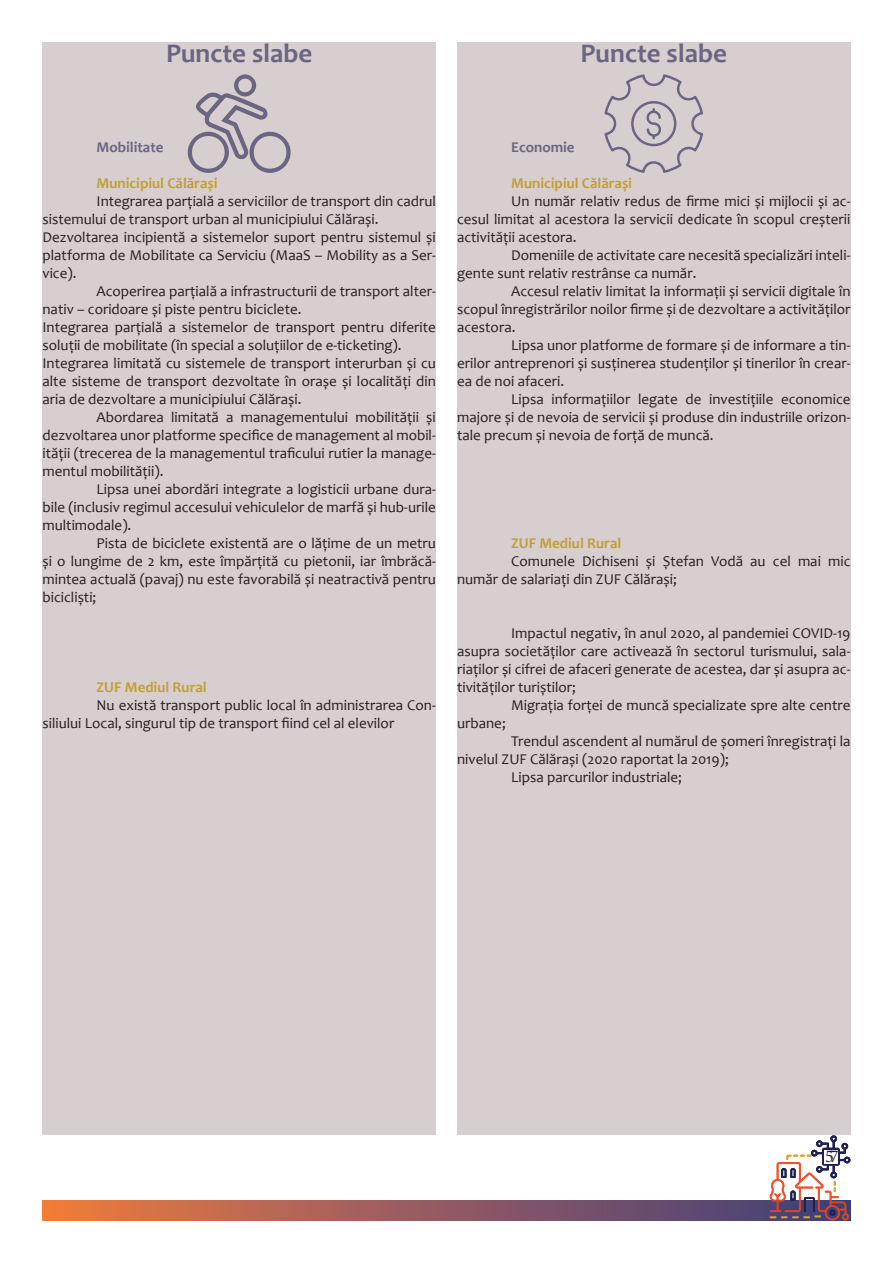
<style>
.page{position:relative;width:893px;height:1263px;background:#fff}
.page>*{position:absolute;margin:0;border:0;box-sizing:border-box;transform-origin:0 0}
.t1{font:700 27px "Candara";color:#6a6682}
.t2{font:18px "Minion Pro";color:#231f20}
.t3{font:15px/18px "Candara";color:#231f20;text-align:justify}
.t4{font:700 15px "Candara";color:#c39e36}
.t5{font:700 15px "Candara";color:#6a6682}
</style>
<div class="page">
<svg style="left:43px;top:1201px;width:726px;height:19px;background:#9d5e5c"></svg>
<svg style="left:769px;top:1135px;width:82px;height:85px"></svg>
<div style="left:824px;top:1150px;width:14px;height:13px;background:#fff"></div>
<div style="left:42px;top:43px;width:394px;height:1092px;background:#d7ced0"></div>
<svg style="left:188px;top:74px;width:103px;height:99px"></svg>
<div style="left:457px;top:43px;width:393px;height:1092px;background:#d7ced0"></div>
<svg style="left:604px;top:74px;width:99px;height:99px"></svg>
<p class="t1" style="left:166px;top:36px;width:148px">Puncte slabe</p>
<p class="t1" style="left:581px;top:36px;width:148px">Puncte slabe</p>
<p class="t5" style="left:97px;top:138px;width:68px">Mobilitate</p>
<p class="t4" style="left:97px;top:174px;width:122px">Municipiul Călărași</p>
<p class="t3" style="left:43px;top:192px;width:395px;text-indent:54px">Integrarea parțială a serviciilor de transport din cadrul sistemului de transport urban al municipiului Călărași.</p>
<p class="t3" style="left:43px;top:228px;width:395px">Dezvoltarea incipientă a sistemelor suport pentru sistemul și platforma de Mobilitate ca Serviciu (MaaS – Mobility as a Ser&shy;vice).</p>
<p class="t3" style="left:43px;top:282px;width:395px;text-indent:54px">Acoperirea parțială a infrastructurii de transport alter&shy;nativ – coridoare și piste pentru biciclete.</p>
<p class="t3" style="left:43px;top:318px;width:395px">Integrarea parțială a sistemelor de transport pentru diferite soluții de mobilitate (în special a soluțiilor de e-ticketing).</p>
<p class="t3" style="left:43px;top:354px;width:395px">Integrarea limitată cu sistemele de transport interurban și cu alte sisteme de transport dezvoltate în orașe și localități din aria de dezvoltare a municipiului Călărași.</p>
<p class="t3" style="left:43px;top:408px;width:395px;text-indent:54px">Abordarea limitată a managementului mobilității și dezvoltarea unor platforme specifice de management al mobil&shy;ității (trecerea de la managementul traficului rutier la manage&shy;mentul mobilității).</p>
<p class="t3" style="left:43px;top:480px;width:395px;text-indent:54px">Lipsa unei abordări integrate a logisticii urbane dura&shy;bile (inclusiv regimul accesului vehiculelor de marfă și hub-urile multimodale).</p>
<p class="t3" style="left:43px;top:534px;width:395px;text-indent:54px">Pista de biciclete existentă are o lățime de un metru și o lungime de 2 km, este împărțită cu pietonii, iar îmbrăcă&shy;mintea actuală (pavaj) nu este favorabilă și neatractivă pentru bicicliști;</p>
<p class="t4" style="left:97px;top:678px;width:112px">ZUF Mediul Rural</p>
<p class="t3" style="left:43px;top:696px;width:395px;text-indent:54px">Nu există transport public local în administrarea Con&shy;siliului Local, singurul tip de transport fiind cel al elevilor</p>
<p class="t5" style="left:511px;top:138px;width:65px">Economie</p>
<p class="t4" style="left:511px;top:174px;width:122px">Municipiul Călărași</p>
<p class="t3" style="left:457px;top:192px;width:395px;text-indent:54px">Un număr relativ redus de firme mici și mijlocii și ac&shy;cesul limitat al acestora la servicii dedicate în scopul creșterii activității acestora.</p>
<p class="t3" style="left:457px;top:246px;width:395px;text-indent:54px">Domeniile de activitate care necesită specializări inteli&shy;gente sunt relativ restrânse ca număr.</p>
<p class="t3" style="left:457px;top:282px;width:395px;text-indent:54px">Accesul relativ limitat la informații și servicii digitale în scopul înregistrărilor noilor firme și de dezvoltare a activităților acestora.</p>
<p class="t3" style="left:457px;top:336px;width:395px;text-indent:54px">Lipsa unor platforme de formare și de informare a tin&shy;erilor antreprenori și susținerea studenților și tinerilor în crear&shy;ea de noi afaceri.</p>
<p class="t3" style="left:457px;top:390px;width:395px;text-indent:54px">Lipsa informațiilor legate de investițiile economice majore și de nevoia de servicii și produse din industriile orizon&shy;tale precum și nevoia de forță de muncă.</p>
<p class="t4" style="left:511px;top:534px;width:112px">ZUF Mediul Rural</p>
<p class="t3" style="left:457px;top:552px;width:395px;text-indent:54px">Comunele Dichiseni și Ștefan Vodă au cel mai mic număr de salariați din ZUF Călărași;</p>
<p class="t3" style="left:457px;top:624px;width:395px;text-indent:54px">Impactul negativ, în anul 2020, al pandemiei COVID-19 asupra societăților care activează în sectorul turismului, sala&shy;riaților și cifrei de afaceri generate de acestea, dar și asupra ac&shy;tivităților turiștilor;</p>
<p class="t3" style="left:511px;top:696px;width:341px">Migrația forței de muncă specializate spre alte centre</p>
<p class="t3" style="left:457px;top:714px;width:50px">urbane;</p>
<p class="t3" style="left:457px;top:732px;width:395px;text-indent:54px">Trendul ascendent al numărul de șomeri înregistrați la nivelul ZUF Călărași (2020 raportat la 2019);</p>
<p class="t3" style="left:511px;top:768px;width:172px">Lipsa parcurilor industriale;</p>
<p class="t2" style="left:825px;top:1144px;width:15px">57</p>
</div>
